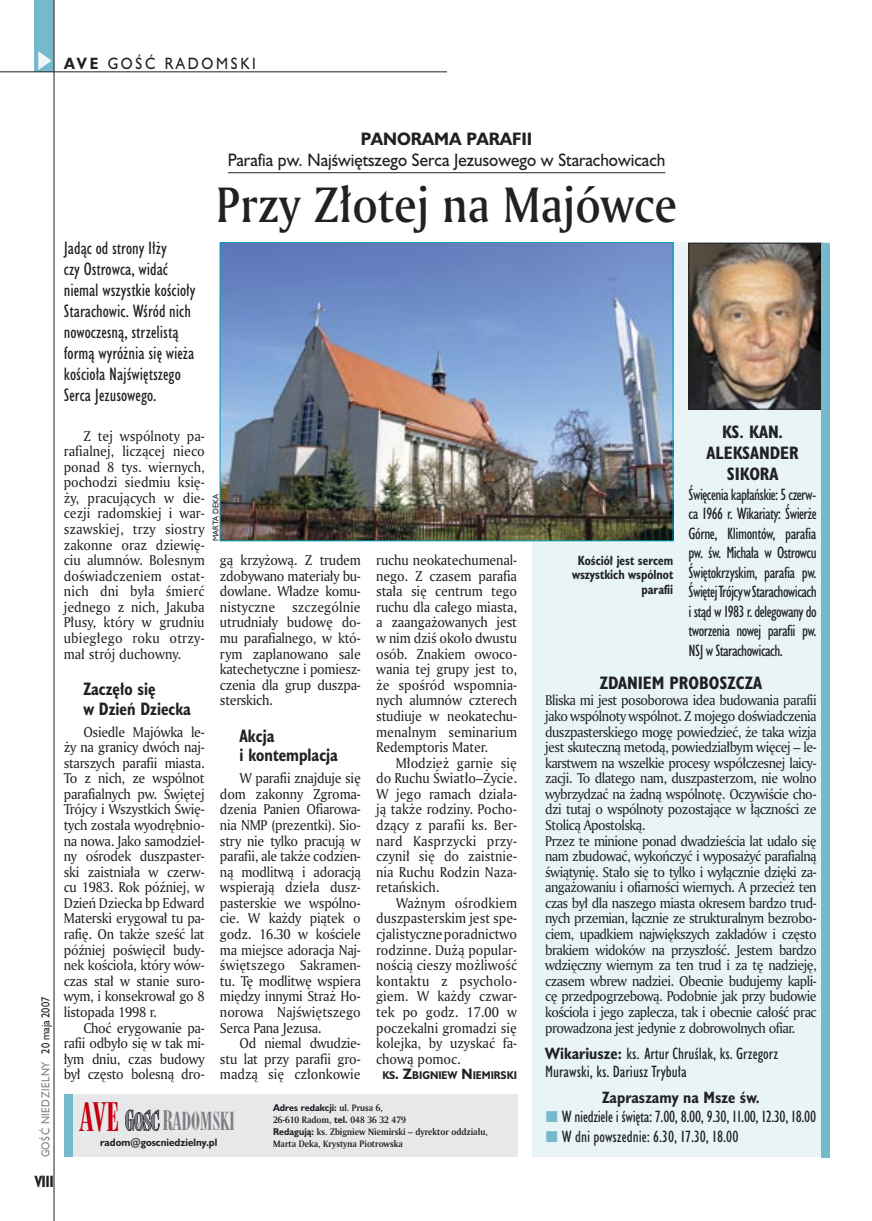
<style>
.page{position:relative;width:872px;height:1221px;background:#fff}
.page>*{position:absolute;margin:0;border:0;box-sizing:border-box;transform-origin:0 0}
._05a_tytyl_AmMd_32_pt{font:48px "Amerigo Md PL";color:#212125;scale:.9 1}
._05a_tytyl_AmMd_48_pt{font:37.95px "Modern 735 PL";color:#c5000f;scale:.9 1}
._05a_tytyl_AmMd_48_pt-2{font:24px "Modern 735 PL";color:#7f7f83;scale:.9 1}
._06-4_lead_lokal_HuCn_11_pt{font:16.5px/21px "Humanst 521 Cn PL";color:#212125}
._04-3_nadtytul_lokal{font:16.5px "Humanst 521 PL";color:#212125;scale:.94 1}
._04_srodtytul_HuCB_11_pt{font:700 16.5px/19.5px "Humanst 521 Cn PL";color:#212125;scale:.94 1}
._04-2_tytul_ramki{font:700 16.5px/21px "Humanst 521 Cn PL";color:#212125;text-align:center}
._01_body_tekst{font:700 16.5px "Humanst 521 PL";color:#212125;scale:.94 1}
._03-2_body_do_ramki{font:15px/19.5px "Humanst 521 Cn PL";letter-spacing:-.03em;color:#212125;text-align:justify}
._03-4_body_liturgii{font:15px/18px "Humanst 521 Cn PL";color:#212125}
._03-2_body_do_ramki-2{font:15px "Humanst 521 Cn PL";color:#212125}
._03-4_body_liturgii-2{font:700 15px "Humanst 521 Cn PL";color:#212125}
._15a_temat_lewo{font:15px "Humanst 521 PL";letter-spacing:.2em;color:#212125;scale:.9 1}
._16_pagina_lewa{font:700 15px "Humanst 521 Cn PL";color:#212125;scale:.94 1}
._01_body_tekst-2{font:13.8px/15.6px "Amerigo PL";letter-spacing:-.02em;color:#212125;text-align:justify;scale:.94 1}
._09_podpis_zdjecia_HuCnB{font:700 12.3px/14.4px "Humanst 521 Cn PL";color:#212125;text-align:right;scale:.94 1}
._18a_data_lewa_GOSC{font:10.5px "Humanst 521 PL";letter-spacing:.05em;color:#7f7f83;scale:.9 1}
._18_data_lewa{font:10.5px "Humanst 521 PL";color:#212125;scale:.9 1}
._12a_autor_na_koncu_HuBd{font:700 10.35px "Humanst 521 PL";color:#212125;scale:.9 1}
._20a_stopka_adres{font:700 9.9px "Humanst 521 PL";color:#212125;scale:.94 1}
._20b_stopka_dzial{font:700 9px "Amerigo PL";color:#212125;scale:.94 1}
._20b_stopka_dzial-2{font:700 9px "Humanst 521 PL";color:#212125;scale:.94 1}
._09a_autor_zdjecia_Hu_5_pt{font:7.5px "Humanst 521 PL";color:#212125;scale:.94 1}
.s1{font-weight:700}
.s2{font-size:13.8px}
.s3{font-size:26.1px}
.s4{font-family:"Amerigo PL"}
.s5{font-family:"Humanst 521 PL"}
</style>
<div class="page">
<div style="left:64px;top:1094px;width:453px;height:62px;background:#e7e8e9"></div>
<div style="left:64px;top:1094px;width:8px;height:62px;background:#75baca"></div>
<div style="left:35px;top:0;width:19px;height:72px;background:#75baca"></div>
<svg style="left:38px;top:51px;width:14px;height:19px"></svg>
<hr style="left:54px;top:0;width:1px;height:1220px;background:#212125">
<hr style="left:0;top:72px;width:447px;height:1px;background:#212125">
<div style="left:532px;top:243px;width:296px;height:913px;background:#e9f4f6"></div>
<svg style="left:125px;top:1109px;width:34px;height:21px"></svg>
<img style="left:690px;top:245px;width:130px;height:162px">
<div style="left:688px;top:243px;width:134px;height:166px;border:1px solid #212125"></div>
<img style="left:222px;top:244px;width:449px;height:295px">
<div style="left:220px;top:242px;width:453px;height:299px;border:1px solid #00a0b6"></div>
<hr style="left:228px;top:172px;width:437px;height:1px;background:#212125">
<div style="left:821px;top:243px;width:8px;height:913px;background:#75baca"></div>
<p class="_15a_temat_lewo" style="left:64px;top:53px;width:215px"><span class="s1">AVE</span> GOŚĆ RADOMSKI</p>
<p class="_18_data_lewa" style="left:38px;top:1053px;width:64px;rotate:-90deg">20 maja 2007</p>
<p class="_18a_data_lewa_GOSC" style="left:38px;top:1157px;width:108px;rotate:-90deg">GOŚĆ NIEDZIELNY</p>
<p class="_16_pagina_lewa" style="left:35px;top:1170px;width:22px">VIII</p>
<p class="_01_body_tekst" style="left:361px;top:127px;width:184px">PANORAMA PARAFII</p>
<p class="_04-3_nadtytul_lokal" style="left:228px;top:148px;width:467px">Parafia pw. Najświętszego Serca Jezusowego w Starachowicach</p>
<p class="_05a_tytyl_AmMd_32_pt" style="left:216px;top:172px;width:514px">Przy Złotej na Majówce</p>
<p class="_06-4_lead_lokal_HuCn_11_pt" style="left:64px;top:237px;width:133px">Jadąc od strony Iłży<br>czy Ostrowca, widać niemal wszystkie kościoły<br>Starachowic. Wśród nich nowoczesną, strzelistą formą wyróżnia się wieża kościoła Najświętszego<br>Serca Jezusowego.</p>
<p class="_01_body_tekst-2" style="left:64px;top:427px;width:151px;text-indent:20px">Z tej wspólnoty pa&shy;rafialnej, liczącej nieco ponad 8 tys. wiernych, pochodzi siedmiu księ&shy;ży, pracujących w die&shy;cezji radomskiej i war&shy;szawskiej, trzy siostry zakonne oraz dziewię&shy;ciu alumnów. Bolesnym doświadczeniem ostat&shy;nich dni była śmierć jednego z nich, Jakuba Płusy, który w grudniu ubiegłego roku otrzy&shy;mał strój duchowny.</p>
<p class="_04_srodtytul_HuCB_11_pt" style="left:83px;top:678px;width:116px">Zaczęło się<br>w Dzień Dziecka</p>
<p class="_01_body_tekst-2" style="left:64px;top:723px;width:151px;text-indent:20px">Osiedle Majówka le&shy;ży na granicy dwóch naj&shy;starszych parafii miasta.<br>To z nich, ze wspólnot parafialnych pw. Świętej Trójcy i Wszystkich Świę&shy;tych została wyodrębnio&shy;na nowa. Jako samodziel&shy;ny ośrodek duszpaster&shy;ski zaistniała w czerw&shy;cu 1983. Rok później, w Dzień Dziecka bp Edward Materski erygował tu pa&shy;rafię. On także sześć lat później poświęcił budy&shy;nek kościoła, który wów&shy;czas stał w stanie suro&shy;wym, i konsekrował go 8 listopada 1998 r.</p>
<p class="_01_body_tekst-2" style="left:64px;top:1019px;width:151px;text-indent:20px">Choć erygowanie pa&shy;rafii odbyło się w tak mi&shy;łym dniu, czas budowy był często bolesną dro-</p>
<p class="_09a_autor_zdjecia_Hu_5_pt" style="left:211px;top:541px;width:51px;rotate:-90deg">MARTA DEKA</p>
<p class="_01_body_tekst-2" style="left:220px;top:552px;width:151px">gą krzyżową. Z trudem zdobywano materiały bu&shy;dowlane. Władze komu&shy;nistyczne szczególnie utrudniały budowę do&shy;mu parafialnego, w któ&shy;rym zaplanowano sale katechetyczne i pomiesz&shy;czenia dla grup duszpa&shy;sterskich.</p>
<p class="_04_srodtytul_HuCB_11_pt" style="left:239px;top:725px;width:106px">Akcja<br>i kontemplacja</p>
<p class="_01_body_tekst-2" style="left:220px;top:770px;width:151px;text-indent:20px">W parafii znajduje się dom zakonny Zgroma&shy;dzenia Panien Ofiarowa&shy;nia NMP (prezentki). Sio&shy;stry nie tylko pracują w parafii, ale także codzien&shy;ną modlitwą i adoracją wspierają dzieła dusz&shy;pasterskie we wspólno&shy;cie. W każdy piątek o godz. 16.30 w kościele ma miejsce adoracja Naj&shy;świętszego Sakramen&shy;tu. Tę modlitwę wspiera między innymi Straż Ho&shy;norowa Najświętszego Serca Pana Jezusa.</p>
<p class="_01_body_tekst-2" style="left:220px;top:1034px;width:151px;text-indent:20px">Od niemal dwudzie&shy;stu lat przy parafii gro&shy;madzą się członkowie</p>
<p class="_01_body_tekst-2" style="left:376px;top:552px;width:151px">ruchu neokatechumenal&shy;nego. Z czasem parafia stała się centrum tego ruchu dla całego miasta, a zaangażowanych jest w nim dziś około dwustu osób. Znakiem owoco&shy;wania tej grupy jest to, że spośród wspomnia&shy;nych alumnów czterech studiuje w neokatechu&shy;menalnym seminarium Redemptoris Mater.</p>
<p class="_01_body_tekst-2" style="left:376px;top:754px;width:151px;text-indent:20px">Młodzież garnie się do Ruchu Światło–Życie.<br>W jego ramach działa&shy;ją także rodziny. Pocho&shy;dzący z parafii ks. Ber&shy;nard Kasprzycki przy&shy;czynił się do zaistnie&shy;nia Ruchu Rodzin Naza&shy;retańskich.</p>
<p class="_01_body_tekst-2" style="left:376px;top:894px;width:151px;text-indent:20px">Ważnym ośrodkiem duszpasterskim jest spe&shy;cjalistyczne poradnictwo rodzinne. Dużą popular&shy;nością cieszy możliwość kontaktu z psycholo&shy;giem. W każdy czwar&shy;tek po godz. 17.00 w poczekalni gromadzi się kolejka, by uzyskać fa&shy;chową pomoc.</p>
<p class="_12a_autor_na_koncu_HuBd" style="left:382px;top:1068px;width:151px">KS<span class="s2">. Z</span>BIGNIEW <span class="s2">N</span>IEMIRSKI</p>
<p class="_05a_tytyl_AmMd_48_pt" style="left:80px;top:1093px;width:45px">AVE</p>
<p class="_05a_tytyl_AmMd_48_pt-2" style="left:162px;top:1106px;width:82px"><span class="s3">R</span>ADOMSKI</p>
<p class="_20a_stopka_adres" style="left:100px;top:1135px;width:126px">radom@goscniedzielny.pl</p>
<p class="_20b_stopka_dzial-2" style="left:273px;top:1100px;width:118px">Adres redakcji: <span class="s4">ul. Prusa 6,</span></p>
<p class="_20b_stopka_dzial" style="left:273px;top:1113px;width:143px">26-610 Radom, <span class="s5">tel.</span> 048 36 32 479</p>
<p class="_20b_stopka_dzial" style="left:273px;top:1125px;width:230px"><span class="s5">Redagują:</span> ks. Zbigniew Niemirski – dyrektor oddziału,</p>
<p class="_20b_stopka_dzial" style="left:273px;top:1137px;width:139px">Marta Deka, Krystyna Piotrowska</p>
<p class="_04-2_tytul_ramki" style="left:706px;top:421px;width:94px">KS. KAN.<br>ALEKSANDER<br>SIKORA</p>
<p class="_03-2_body_do_ramki" style="left:688px;top:484px;width:130px">Święcenia kapłańskie: 5 czerw&shy;ca 1966 r. Wikariaty: Świerże Górne, Klimontów, parafia pw. św. Michała w Ostrowcu Świętokrzyskim, parafia pw.<br>Świętej Trójcy w Starachowicach i stąd w 1983 r. delegowany do tworzenia nowej parafii pw.<br>NSJ w Starachowicach.</p>
<p class="_04-2_tytul_ramki" style="left:600px;top:672px;width:164px">ZDANIEM PROBOSZCZA</p>
<p class="_01_body_tekst-2" style="left:545px;top:692px;width:290px">Bliska mi jest posoborowa idea budowania parafii jako wspólnoty wspólnot. Z mojego doświadczenia duszpasterskiego mogę powiedzieć, że taka wizja jest skuteczną metodą, powiedziałbym więcej – le&shy;karstwem na wszelkie procesy współczesnej laicy&shy;zacji. To dlatego nam, duszpasterzom, nie wolno wybrzydzać na żadną wspólnotę. Oczywiście cho&shy;dzi tutaj o wspólnoty pozostające w łączności ze Stolicą Apostolską.</p>
<p class="_01_body_tekst-2" style="left:545px;top:832px;width:290px">Przez te minione ponad dwadzieścia lat udało się nam zbudować, wykończyć i wyposażyć parafialną świątynię. Stało się to tylko i wyłącznie dzięki za&shy;angażowaniu i ofiarności wiernych. A przecież ten czas był dla naszego miasta okresem bardzo trud&shy;nych przemian, łącznie ze strukturalnym bezrobo&shy;ciem, upadkiem największych zakładów i często brakiem widoków na przyszłość. Jestem bardzo wdzięczny wiernym za ten trud i za tę nadzieję, czasem wbrew nadziei. Obecnie budujemy kapli&shy;cę przedpogrzebową. Podobnie jak przy budowie kościoła i jego zaplecza, tak i obecnie całość prac prowadzona jest jedynie z dobrowolnych ofiar.</p>
<p class="_03-4_body_liturgii" style="left:545px;top:1043px;width:235px"><span class="s1">Wikariusze:</span> ks. Artur Chruślak, ks. Grzegorz<br>Murawski, ks. Dariusz Trybuła</p>
<p class="_03-4_body_liturgii-2" style="left:602px;top:1086px;width:159px">Zapraszamy na Msze św.</p>
<p class="_03-2_body_do_ramki" style="left:562px;top:1106px;width:256px">W niedziele i święta: 7.00, 8.00, 9.30, 11.00, 12.30, 18.00</p>
<p class="_03-2_body_do_ramki-2" style="left:562px;top:1126px;width:178px">W dni powszednie: 6.30, 17.30, 18.00</p>
<p class="_09_podpis_zdjecia_HuCnB" style="left:572px;top:552px;width:109px">Kościół jest sercem wszystkich wspólnot parafii</p>
</div>
